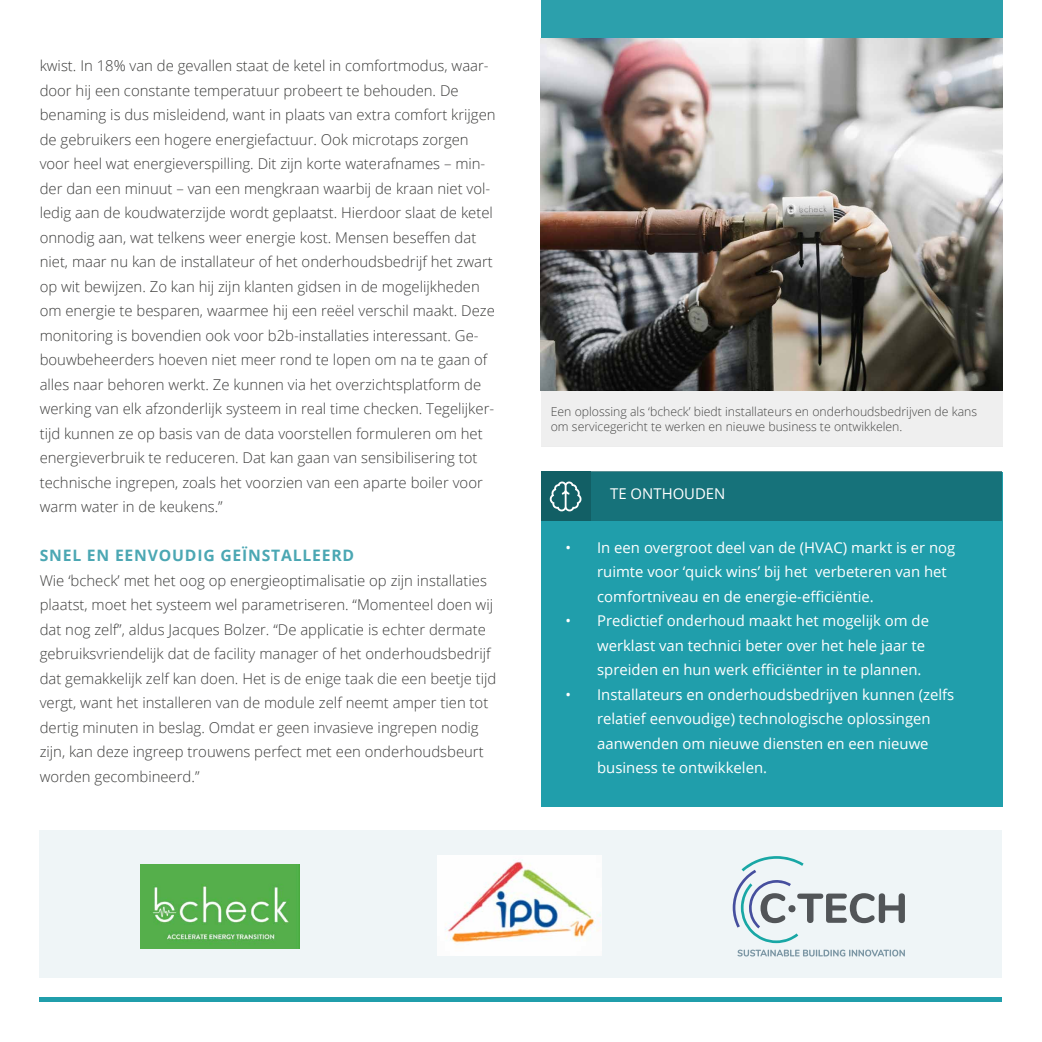
<style>
.page{position:relative;width:1042px;height:1042px;background:#fff}
.page>*{position:absolute;margin:0;border:0;box-sizing:border-box;transform-origin:0 0}
.t1{font:700 15.75px "Open Sans";letter-spacing:.05em;color:#4ba7b3}
.t2{font:300 14.88px/24.5px "Open Sans";color:#3c3c3b}
.t3{font:14.88px/24.5px "Open Sans";color:#fff}
.t4{font:300 12.25px/14.7px "Open Sans";color:#3c3c3b}
</style>
<div class="page">
<div style="left:40px;top:831px;width:962px;height:147px;background:#eff5f7"></div>
<svg style="left:737px;top:949px;width:168px;height:7px"></svg>
<svg style="left:733px;top:856px;width:172px;height:87px"></svg>
<div style="left:40px;top:997px;width:962px;height:5px;background:#209eab"></div>
<div style="left:541px;top:0;width:461px;height:40px;background:#2ca0ac"></div>
<img style="left:141px;top:864px;width:158px;height:85px">
<img style="left:437px;top:855px;width:164px;height:101px">
<div style="left:541px;top:472px;width:461px;height:334px;background:#209eab"></div>
<div style="left:541px;top:472px;width:49px;height:49px;background:#125f65"></div>
<div style="left:590px;top:472px;width:412px;height:49px;background:#16727a"></div>
<svg style="left:550px;top:481px;width:31px;height:30px"></svg>
<img style="left:541px;top:39px;width:461px;height:352px">
<div style="left:541px;top:391px;width:461px;height:55px;background:#f0f0f0"></div>
<p class="t2" style="left:40px;top:53px;width:457px">kwist. In 18% van de gevallen staat de ketel in comfortmodus, waar&shy;door hij een constante temperatuur probeert te behouden. De benaming is dus misleidend, want in plaats van extra comfort krijgen de gebruikers een hogere energiefactuur. Ook microtaps zorgen voor heel wat energieverspilling. Dit zijn korte waterafnames – min&shy;der dan een minuut – van een mengkraan waarbij de kraan niet vol&shy;ledig aan de koudwaterzijde wordt geplaatst. Hierdoor slaat de ketel onnodig aan, wat telkens weer energie kost. Mensen beseffen dat niet, maar nu kan de installateur of het onderhoudsbedrijf het zwart op wit bewijzen. Zo kan hij zijn klanten gidsen in de mogelijkheden om energie te besparen, waarmee hij een reëel verschil maakt. Deze monitoring is bovendien ook voor b2b-installaties interessant. Ge&shy;bouwbeheerders hoeven niet meer rond te lopen om na te gaan of alles naar behoren werkt. Ze kunnen via het overzichtsplatform de werking van elk afzonderlijk systeem in real time checken. Tegelijker&shy;tijd kunnen ze op basis van de data voorstellen formuleren om het energieverbruik te reduceren. Dat kan gaan van sensibilisering tot technische ingrepen, zoals het voorzien van een aparte boiler voor warm water in de keukens.”</p>
<p class="t1" style="left:40px;top:544px;width:316px">SNEL EN EENVOUDIG GEÏNSTALLEERD</p>
<p class="t2" style="left:40px;top:568px;width:458px">Wie ‘bcheck’ met het oog op energieoptimalisatie op zijn installaties plaatst, moet het systeem wel parametriseren. “Momenteel doen wij dat nog zelf”, aldus Jacques Bolzer. “De applicatie is echter dermate gebruiksvriendelijk dat de facility manager of het onderhoudsbedrijf dat gemakkelijk zelf kan doen. Het is de enige taak die een beetje tijd vergt, want het installeren van de module zelf neemt amper tien tot dertig minuten in beslag. Omdat er geen invasieve ingrepen nodig zijn, kan deze ingreep trouwens perfect met een onderhoudsbeurt worden gecombineerd.”</p>
<p class="t4" style="left:551px;top:404px;width:428px">Een oplossing als ‘bcheck’ biedt installateurs en onderhoudsbedrijven de kans om servicegericht te werken en nieuwe business te ontwikkelen.</p>
<p class="t3" style="left:610px;top:481px;width:117px">TE ONTHOUDEN</p>
<p class="t3" style="left:597px;top:534px;width:360px;text-indent:-32px">• In een overgroot deel van de (HVAC) markt is er nog ruimte voor ‘quick wins’ bij het verbeteren van het comfortniveau en de energie-efficiëntie.</p>
<p class="t3" style="left:597px;top:608px;width:333px;text-indent:-32px">• Predictief onderhoud maakt het mogelijk om de werklast van technici beter over het hele jaar te spreiden en hun werk efficiënter in te plannen.</p>
<p class="t3" style="left:597px;top:681px;width:359px;text-indent:-32px">• Installateurs en onderhoudsbedrijven kunnen (zelfs relatief eenvoudige) technologische oplossingen aanwenden om nieuwe diensten en een nieuwe business te ontwikkelen.</p>
</div>
